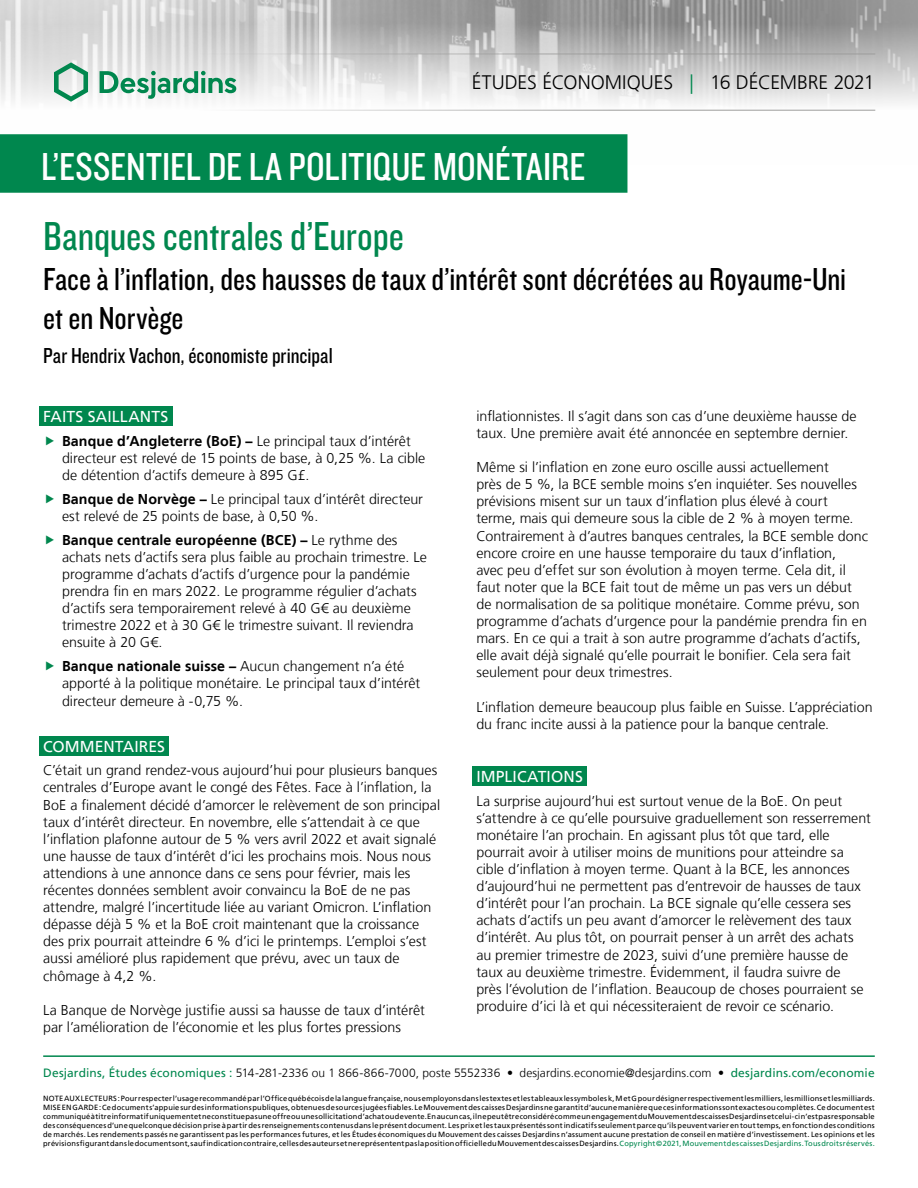
<style>
.page{position:relative;width:918px;height:1188px;background:#fff}
.page>*{position:absolute;margin:0;border:0;box-sizing:border-box;transform-origin:0 0}
.t1{font:42px "Knockout 29 Junior Ltweight";color:#00874e}
.t2{font:40.5px "Knockout 29 Junior Ltweight";color:#fff}
.t3{font:33px/39.6px "Knockout 29 Junior Ltweight";color:#000}
.t4{font:22.5px "Knockout 29 Junior Ltweight";color:#000}
.t5{font:300 19.5px "Frutiger LT";letter-spacing:-.005em;color:#000}
.t6{font:15.75px "Frutiger LT";letter-spacing:.005em;color:#fff}
.t7{font:300 14.25px/17.1px "Frutiger LT";color:#000}
.t8{font:300 12px "Frutiger LT";letter-spacing:.005em;color:#000}
.t9{font:7.5px/9px "Frutiger LT";letter-spacing:.025em;color:#000;text-align:justify}
.s1{color:#00874e}
.s2{font-weight:700}
.s3{font-weight:400;color:#00874e}
</style>
<div class="page">
<img style="left:0;top:0;width:918px;height:164px">
<hr style="left:43px;top:54px;width:832px;height:1px;background:#9d9d9c">
<hr style="left:43px;top:110px;width:832px;height:1px;background:#9d9d9c">
<svg style="left:54px;top:62px;width:34px;height:40px"></svg>
<svg style="left:100px;top:71px;width:136px;height:28px"></svg>
<div style="left:0;top:135px;width:627px;height:57px;background:#00874e"></div>
<div style="left:0;top:134px;width:627px;height:59px;border:2px solid #00874e"></div>
<hr style="left:43px;top:1055px;width:832px;height:2px;background:#00874e">
<div style="left:39px;top:406px;width:133px;height:20px;background:#00874e"></div>
<div style="left:39px;top:736px;width:130px;height:20px;background:#00874e"></div>
<div style="left:472px;top:766px;width:115px;height:20px;background:#00874e"></div>
<h3 class="t5" style="left:472px;top:72px;width:404px">ÉTUDES ÉCONOMIQUES <span class="s1">|</span> 16 DÉCEMBRE 2021</h3>
<h2 class="t2" style="left:41px;top:140px;width:546px">L’ESSENTIEL DE LA POLITIQUE MONÉTAIRE</h2>
<h1 class="t1" style="left:43px;top:209px;width:362px">Banques centrales d’Europe</h1>
<h3 class="t3" style="left:43px;top:258px;width:805px">Face à l’inflation, des hausses de taux d’intérêt sont décrétées au Royaume-Uni et en Norvège</h3>
<h3 class="t4" style="left:43px;top:341px;width:291px">Par Hendrix Vachon, économiste principal</h3>
<p class="t6" style="left:43px;top:407px;width:127px">FAITS SAILLANTS</p>
<p class="t7" style="left:62px;top:433px;width:365px"><span class="s2">Banque d’Angleterre (BoE) –</span> Le principal taux d’intérêt directeur est relevé de 15 points de base, à 0,25 %. La cible de détention d’actifs demeure à 895 G£.</p>
<p class="t7" style="left:62px;top:491px;width:362px"><span class="s2">Banque de Norvège –</span> Le principal taux d’intérêt directeur est relevé de 25 points de base, à 0,50 %.</p>
<p class="t7" style="left:62px;top:532px;width:366px"><span class="s2">Banque centrale européenne (BCE) –</span> Le rythme des achats nets d’actifs sera plus faible au prochain trimestre. Le programme d’achats d’actifs d’urgence pour la pandémie prendra fin en mars 2022. Le programme régulier d’achats d’actifs sera temporairement relevé à 40 G€ au deuxième trimestre 2022 et à 30 G€ le trimestre suivant. Il reviendra ensuite à 20 G€.</p>
<p class="t7" style="left:62px;top:658px;width:360px"><span class="s2">Banque nationale suisse –</span> Aucun changement n’a été apporté à la politique monétaire. Le principal taux d’intérêt directeur demeure à -0,75 %.</p>
<p class="t6" style="left:43px;top:737px;width:123px">COMMENTAIRES</p>
<p class="t7" style="left:43px;top:762px;width:398px">C’était un grand rendez-vous aujourd’hui pour plusieurs banques centrales d’Europe avant le congé des Fêtes. Face à l’inflation, la BoE a finalement décidé d’amorcer le relèvement de son principal taux d’intérêt directeur. En novembre, elle s’attendait à ce que l’inflation plafonne autour de 5 % vers avril 2022 et avait signalé une hausse de taux d’intérêt d’ici les prochains mois. Nous nous attendions à une annonce dans ce sens pour février, mais les récentes données semblent avoir convaincu la BoE de ne pas attendre, malgré l’incertitude liée au variant Omicron. L’inflation dépasse déjà 5 % et la BoE croit maintenant que la croissance des prix pourrait atteindre 6 % d’ici le printemps. L’emploi s’est aussi amélioré plus rapidement que prévu, avec un taux de chômage à 4,2 %.</p>
<p class="t7" style="left:43px;top:1002px;width:383px">La Banque de Norvège justifie aussi sa hausse de taux d’intérêt par l’amélioration de l’économie et les plus fortes pressions</p>
<p class="t7" style="left:476px;top:408px;width:382px">inflationnistes. Il s’agit dans son cas d’une deuxième hausse de taux. Une première avait été annoncée en septembre dernier.</p>
<p class="t7" style="left:476px;top:459px;width:393px">Même si l’inflation en zone euro oscille aussi actuellement<br>près de 5 %, la BCE semble moins s’en inquiéter. Ses nouvelles prévisions misent sur un taux d’inflation plus élevé à court terme, mais qui demeure sous la cible de 2 % à moyen terme.<br>Contrairement à d’autres banques centrales, la BCE semble donc encore croire en une hausse temporaire du taux d’inflation,<br>avec peu d’effet sur son évolution à moyen terme. Cela dit, il faut noter que la BCE fait tout de même un pas vers un début de normalisation de sa politique monétaire. Comme prévu, son programme d’achats d’urgence pour la pandémie prendra fin en mars. En ce qui a trait à son autre programme d’achats d’actifs, elle avait déjà signalé qu’elle pourrait le bonifier. Cela sera fait seulement pour deux trimestres.</p>
<p class="t7" style="left:476px;top:698px;width:398px">L’inflation demeure beaucoup plus faible en Suisse. L’appréciation du franc incite aussi à la patience pour la banque centrale.</p>
<p class="t6" style="left:476px;top:767px;width:108px">IMPLICATIONS</p>
<p class="t7" style="left:476px;top:792px;width:396px">La surprise aujourd’hui est surtout venue de la BoE. On peut s’attendre à ce qu’elle poursuive graduellement son resserrement monétaire l’an prochain. En agissant plus tôt que tard, elle pourrait avoir à utiliser moins de munitions pour atteindre sa cible d’inflation à moyen terme. Quant à la BCE, les annonces d’aujourd’hui ne permettent pas d’entrevoir de hausses de taux d’intérêt pour l’an prochain. La BCE signale qu’elle cessera ses achats d’actifs un peu avant d’amorcer le relèvement des taux d’intérêt. Au plus tôt, on pourrait penser à un arrêt des achats au premier trimestre de 2023, suivi d’une première hausse de taux au deuxième trimestre. Évidemment, il faudra suivre de<br>près l’évolution de l’inflation. Beaucoup de choses pourraient se produire d’ici là et qui nécessiteraient de revoir ce scénario.</p>
<p class="t8" style="left:43px;top:1066px;width:833px"><span class="s3">Desjardins, Études économiques :</span> 514‑281‑2336 ou 1 866‑866‑7000, poste 5552336 • desjardins.economie@desjardins.com • <span class="s3">desjardins.com/economie</span></p>
<p class="t9" style="left:43px;top:1094px;width:833px">NOTE AUX LECTEURS: Pour respecter l’usage recommandé par l’Office québécois de la langue française, nous employons dans les textes et les tableaux les symboles k, M et G pour désigner respectivement les milliers, les millions et les milliards.<br>MISE EN GARDE: Ce document s’appuie sur des informations publiques, obtenues de sources jugées fiables. Le Mouvement des caisses Desjardins ne garantit d’aucune manière que ces informations sont exactes ou complètes. Ce document est communiqué à titre informatif uniquement et ne constitue pas une offre ou une sollicitation d’achat ou de vente. En aucun cas, il ne peut être considéré comme un engagement du Mouvement des caisses Desjardins et celui-ci n’est pas responsable des conséquences d’une quelconque décision prise à partir des renseignements contenus dans le présent document. Les prix et les taux présentés sont indicatifs seulement parce qu’ils peuvent varier en tout temps, en fonction des conditions de marchés. Les rendements passés ne garantissent pas les performances futures, et les Études économiques du Mouvement des caisses Desjardins n’assument aucune prestation de conseil en matière d’investissement. Les opinions et les prévisions figurant dans le document sont, sauf indication contraire, celles des auteurs et ne représentent pas la position officielle du Mouvement des caisses Desjardins. <span class="s1">Copyright©2021, Mouvement des caisses Desjardins. Tous droits réservés.</span></p>
</div>
